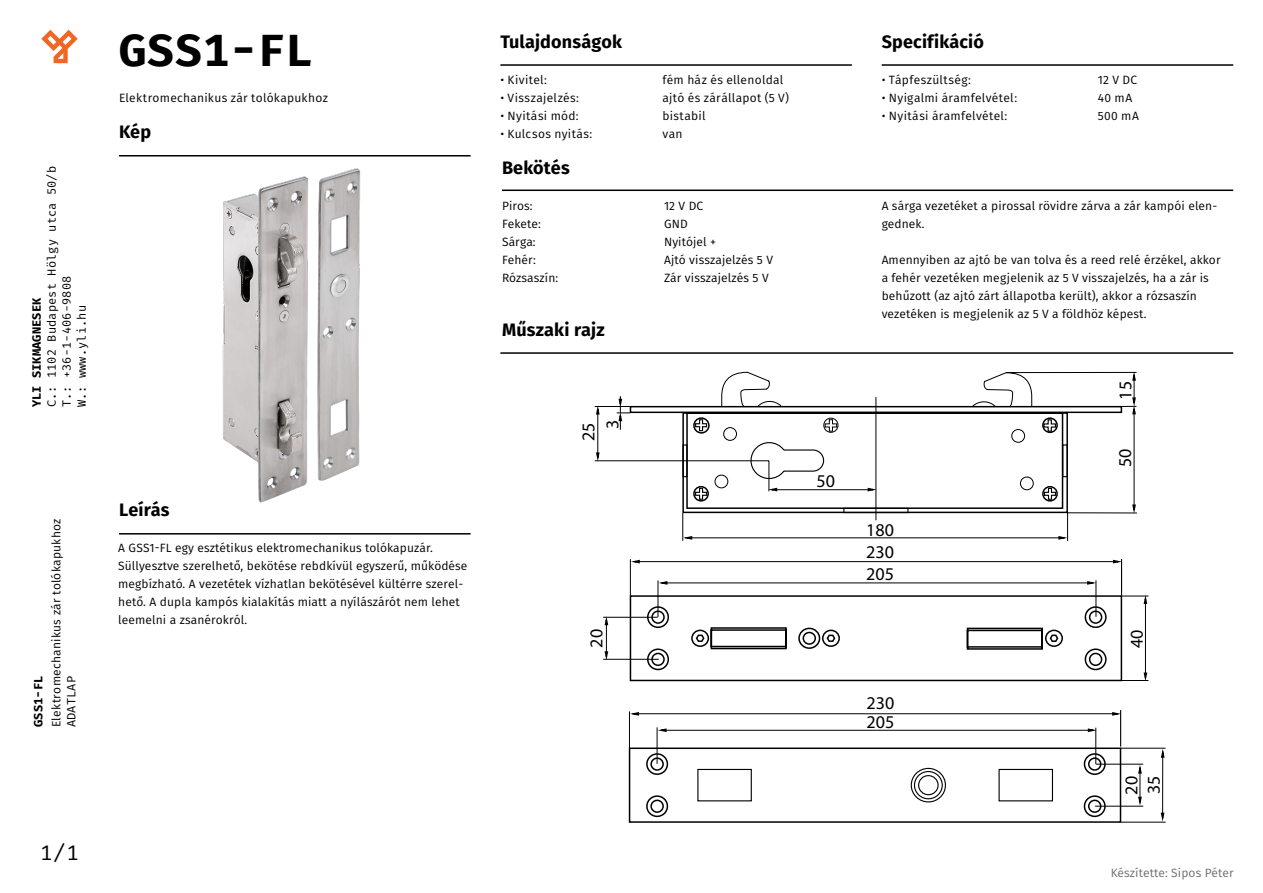
<style>
.page{position:relative;width:1263px;height:893px;background:#fff}
.page>*{position:absolute;margin:0;border:0;box-sizing:border-box;transform-origin:0 0}
.t1{font:700 45px "Fira Mono";letter-spacing:.02em;color:#000}
.t2{font:21px "Fira Mono";color:#000}
.t3{font:700 18px "Fira Sans";letter-spacing:.01em;color:#000}
.t4{font:18px/22.4px "Myriad Pro";color:#000}
.t5{font:12px/18px "Fira Sans";letter-spacing:.01em;color:#000}
.t6{font:12px/15px "Fira Mono";letter-spacing:.01em;color:#000}
.t7{font:12px "Fira Sans";letter-spacing:.03em;color:#000}
.t8{font:12px "Fira Sans";letter-spacing:.035em;color:#000}
.t9{font:700 12px "Fira Mono";letter-spacing:.01em;color:#000}
.t10{font:12px "Fira Sans";letter-spacing:.01em;color:#6d6e71}
</style>
<div class="page">
<svg style="left:41px;top:30px;width:37px;height:33px"></svg>
<hr style="left:119px;top:155px;width:352px;height:2px;background:#000">
<hr style="left:500px;top:352px;width:733px;height:2px;background:#000">
<hr style="left:119px;top:533px;width:352px;height:2px;background:#000">
<hr style="left:500px;top:64px;width:352px;height:2px;background:#000">
<hr style="left:502px;top:190px;width:731px;height:1px;background:#000">
<hr style="left:882px;top:64px;width:351px;height:2px;background:#000">
<img style="left:222px;top:168px;width:139px;height:335px">
<svg style="left:594px;top:371px;width:537px;height:164px"></svg>
<svg style="left:682px;top:535px;width:387px;height:6px"></svg>
<svg style="left:595px;top:396px;width:28px;height:69px"></svg>
<svg style="left:1131px;top:371px;width:6px;height:143px"></svg>
<svg style="left:682px;top:419px;width:386px;height:95px"></svg>
<hr style="left:603px;top:617px;width:55px;height:1px;background:#000">
<hr style="left:603px;top:659px;width:56px;height:1px;background:#000">
<svg style="left:604px;top:616px;width:5px;height:44px"></svg>
<svg style="left:629px;top:580px;width:519px;height:102px"></svg>
<hr style="left:630px;top:559px;width:1px;height:37px;background:#000">
<hr style="left:1095px;top:580px;width:1px;height:37px;background:#000">
<svg style="left:629px;top:559px;width:494px;height:5px"></svg>
<hr style="left:1121px;top:559px;width:1px;height:36px;background:#000">
<svg style="left:628px;top:747px;width:494px;height:76px"></svg>
<hr style="left:1096px;top:764px;width:47px;height:1px;background:#000">
<hr style="left:1095px;top:806px;width:48px;height:1px;background:#000">
<svg style="left:1137px;top:763px;width:6px;height:44px"></svg>
<hr style="left:1121px;top:748px;width:44px;height:1px;background:#000">
<hr style="left:1121px;top:822px;width:44px;height:1px;background:#000">
<svg style="left:1160px;top:747px;width:5px;height:76px"></svg>
<hr style="left:657px;top:727px;width:1px;height:37px;background:#000">
<svg style="left:656px;top:727px;width:441px;height:6px"></svg>
<hr style="left:629px;top:711px;width:1px;height:37px;background:#000">
<hr style="left:1095px;top:728px;width:1px;height:36px;background:#000">
<svg style="left:629px;top:711px;width:493px;height:6px"></svg>
<hr style="left:1120px;top:710px;width:1px;height:37px;background:#000">
<p class="t6" style="left:45px;top:407px;width:243px;rotate:-90deg">C.: 1102 Budapest Hölgy utca 50/b<br>T.: +36-1-406-9808<br>W.: www.yli.hu</p>
<p class="t9" style="left:28px;top:407px;width:111px;rotate:-90deg">YLI SIKMAGNESEK</p>
<h1 class="t1" style="left:119px;top:19px;width:195px">GSS1-FL</h1>
<p class="t5" style="left:119px;top:89px;width:210px">Elektromechanikus zár tolókapukhoz</p>
<h3 class="t3" style="left:119px;top:116px;width:34px">Kép</h3>
<p class="t9" style="left:30px;top:727px;width:53px;rotate:-90deg">GSS1-FL</p>
<p class="t5" style="left:47px;top:727px;width:210px;rotate:-90deg">Elektromechanikus zár tolókapukhoz</p>
<p class="t6" style="left:65px;top:727px;width:53px;rotate:-90deg">ADATLAP</p>
<h3 class="t3" style="left:119px;top:494px;width:52px">Leírás</h3>
<p class="t5" style="left:118px;top:539px;width:351px">A GSS1-FL egy esztétikus elektromechanikus tolókapuzár.<br>Süllyesztve szerelhető, bekötése rebdkívül egyszerű, működése megbízható. A vezetétek vízhatlan bekötésével kültérre szerel&shy;hető. A dupla kampós kialakítás miatt a nyílászárót nem lehet leemelni a zsanérokról.</p>
<h2 class="t2" style="left:40px;top:838px;width:40px">1/1</h2>
<h3 class="t3" style="left:500px;top:26px;width:123px">Tulajdonságok</h3>
<p class="t8" style="left:500px;top:71px;width:48px">• Kivitel:</p>
<p class="t5" style="left:662px;top:71px;width:122px">fém ház és ellenoldal</p>
<p class="t8" style="left:500px;top:89px;width:80px">• Visszajelzés:</p>
<p class="t7" style="left:662px;top:89px;width:128px">ajtó és zárállapot (5 V)</p>
<p class="t7" style="left:500px;top:107px;width:80px">• Nyitási mód:</p>
<p class="t5" style="left:662px;top:107px;width:45px">bistabil</p>
<p class="t8" style="left:500px;top:125px;width:93px">• Kulcsos nyitás:</p>
<p class="t5" style="left:662px;top:125px;width:22px">van</p>
<h3 class="t3" style="left:502px;top:152px;width:69px">Bekötés</h3>
<p class="t5" style="left:502px;top:197px;width:32px">Piros:</p>
<p class="t5" style="left:664px;top:197px;width:41px">12 V DC</p>
<p class="t5" style="left:502px;top:215px;width:40px">Fekete:</p>
<p class="t5" style="left:664px;top:215px;width:25px">GND</p>
<p class="t5" style="left:502px;top:233px;width:35px">Sárga:</p>
<p class="t5" style="left:664px;top:233px;width:54px">Nyitójel +</p>
<p class="t5" style="left:502px;top:251px;width:35px">Fehér:</p>
<p class="t5" style="left:664px;top:251px;width:110px">Ajtó visszajelzés 5 V</p>
<p class="t5" style="left:502px;top:269px;width:58px">Rózsaszín:</p>
<p class="t5" style="left:664px;top:269px;width:106px">Zár visszajelzés 5 V</p>
<h3 class="t3" style="left:502px;top:314px;width:104px">Műszaki rajz</h3>
<h3 class="t4" style="left:577px;top:441px;width:20px;rotate:-90deg">25</h3>
<h3 class="t4" style="left:601px;top:428px;width:11px;rotate:-90deg">3</h3>
<h3 class="t4" style="left:816px;top:470px;width:20px">50</h3>
<h3 class="t3" style="left:882px;top:26px;width:104px">Specifikáció</h3>
<p class="t7" style="left:882px;top:71px;width:91px">• Tápfeszültség:</p>
<p class="t5" style="left:1098px;top:71px;width:41px">12 V DC</p>
<p class="t5" style="left:882px;top:89px;width:137px">• Nyigalmi áramfelvétel:</p>
<p class="t5" style="left:1098px;top:89px;width:36px">40 mA</p>
<p class="t5" style="left:882px;top:107px;width:127px">• Nyitási áramfelvétel:</p>
<p class="t5" style="left:1098px;top:107px;width:43px">500 mA</p>
<p class="t5" style="left:882px;top:197px;width:337px">A sárga vezetéket a pirossal rövidre zárva a zár kampói elen&shy;gednek.</p>
<p class="t5" style="left:882px;top:251px;width:340px">Amennyiben az ajtó be van tolva és a reed relé érzékel, akkor a fehér vezetéken megjelenik az 5 V visszajelzés, ha a zár is behűzott (az ajtó zárt állapotba került), akkor a rózsaszín vezetéken is megjelenik az 5 V a földhöz képest.</p>
<h3 class="t4" style="left:1114px;top:400px;width:20px;rotate:-90deg">15</h3>
<h3 class="t4" style="left:866px;top:518px;width:29px">180</h3>
<h3 class="t4" style="left:866px;top:541px;width:29px">230</h3>
<h3 class="t4" style="left:866px;top:563px;width:29px">205</h3>
<h3 class="t4" style="left:1113px;top:467px;width:20px;rotate:-90deg">50</h3>
<h3 class="t4" style="left:585px;top:648px;width:20px;rotate:-90deg">20</h3>
<h3 class="t4" style="left:1125px;top:648px;width:20px;rotate:-90deg">40</h3>
<h3 class="t4" style="left:866px;top:691px;width:29px">230</h3>
<h3 class="t4" style="left:866px;top:710px;width:29px">205</h3>
<h3 class="t4" style="left:1120px;top:795px;width:20px;rotate:-90deg">20<br>35</h3>
<p class="t10" style="left:1111px;top:864px;width:125px">Készítette: Sipos Péter</p>
</div>
